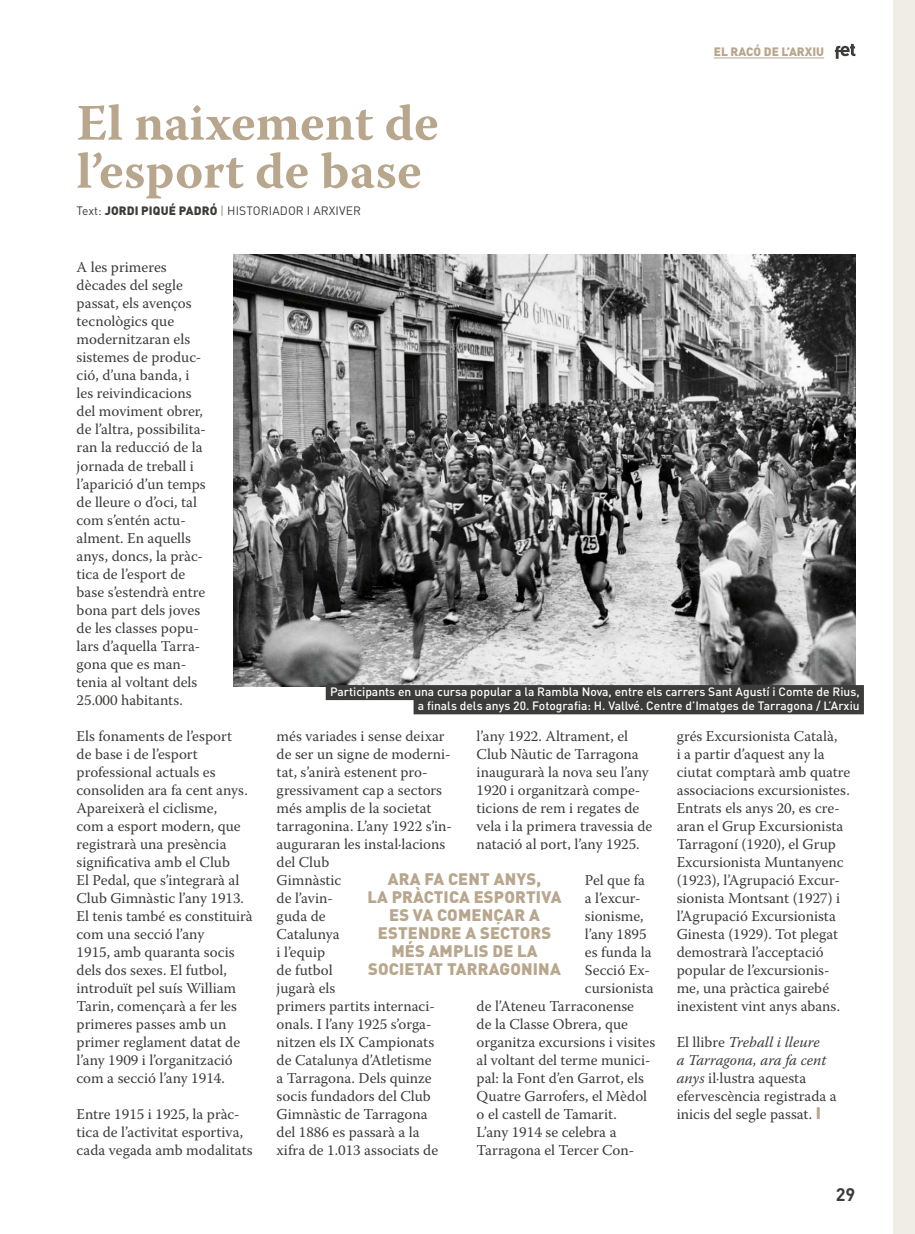
<style>
.page{position:relative;width:915px;height:1234px;background:#fff}
.page>*{position:absolute;margin:0;border:0;box-sizing:border-box;transform-origin:0 0}
.t1{font:700 51px/48px "Warnock Pro";color:#b8a68d}
.t2{font:700 18px "DIN Pro";color:#3c3c3b}
.t3{font:900 16.5px/18px "DIN Pro";letter-spacing:.01em;color:#b8a68d;text-align:center}
.t4{font:15px/18px "Warnock Pro";color:#3c3c3b}
.t5{font:500 12px/14.2px "DIN Pro";color:#fff;text-align:right}
.t6{font:12px "DIN Pro";letter-spacing:.01em;color:#3c3c3b}
.t7{font:900 12px "DIN Pro";color:#b8a68d}
.s1{font-weight:900}
.s2{font-weight:500;color:#b8a68d}
.s3{font-style:italic}
.s4{font-family:"DIN Pro";font-weight:900;font-size:16.5px;color:#b8a68d}
</style>
<div class="page">
<svg style="left:834px;top:44px;width:21px;height:15px"></svg>
<img style="left:233px;top:254px;width:622px;height:432px">
<div style="left:325px;top:685px;width:538px;height:15px;background:#3c3c3b"></div>
<div style="left:413px;top:699px;width:450px;height:15px;background:#3c3c3b"></div>
<hr style="left:713px;top:58px;width:110px;height:1px;background:#b8a68d">
<div style="left:893px;top:0;width:21px;height:1233px;background:#f0ece6"></div>
<h1 class="t1" style="left:77px;top:98px;width:363px">El naixement de l’esport de base</h1>
<p class="t6" style="left:77px;top:202px;width:286px">Text: <span class="s1">JORDI PIQUÉ PADRÓ</span> <span class="s2">|</span> HISTORIADOR I ARXIVER</p>
<p class="t7" style="left:713px;top:44px;width:112px">EL RACÓ DE L’ARXIU</p>
<p class="t4" style="left:77px;top:258px;width:131px">A les primeres dècades del segle passat, els avenços tecnològics que modernitzaran els sistemes de produc&shy;ció, d’una banda, i les reivindicacions del moviment obrer, de l’altra, possibilita&shy;ran la reducció de la jornada de treball i l’aparició d’un temps de lleure o d’oci, tal com s’entén actu&shy;alment. En aquells anys, doncs, la pràc&shy;tica de l’esport de base s’estendrà entre bona part dels joves de les classes popu&shy;lars d’aquella Tarra&shy;gona que es man&shy;tenia al voltant dels<br>25.000 habitants.</p>
<p class="t4" style="left:77px;top:726px;width:177px">Els fonaments de l’esport<br>de base i de l’esport professional actuals es consoliden ara fa cent anys.<br>Apareixerà el ciclisme,<br>com a esport modern, que registrarà una presència significativa amb el Club<br>El Pedal, que s’integrarà al<br>Club Gimnàstic l’any 1913.<br>El tenis també es constituirà com una secció l’any<br>1915, amb quaranta socis dels dos sexes. El futbol, introduït pel suís William<br>Tarin, començarà a fer les primeres passes amb un primer reglament datat de l’any 1909 i l’organització com a secció l’any 1914.</p>
<p class="t4" style="left:77px;top:1104px;width:177px">Entre 1915 i 1925, la pràc&shy;tica de l’activitat esportiva, cada vegada amb modalitats</p>
<p class="t5" style="left:330px;top:683px;width:531px">Participants en una cursa popular a la Rambla Nova, entre els carrers Sant Agustí i Comte de Rius, a finals dels anys 20. Fotografia: H. Vallvé. Centre d’Imatges de Tarragona / L’Arxiu</p>
<p class="t4" style="left:276px;top:726px;width:177px">més variades i sense deixar de ser un signe de moderni&shy;tat, s’anirà estenent pro&shy;gressivament cap a sectors més amplis de la societat tarragonina. L’any 1922 s’in&shy;auguraran les instal·lacions del Club<br>Gimnàstic<br>de l’avin-<br>guda de<br>Catalunya<br>i l’equip<br>de futbol<br>jugarà els<br>primers partits internaci&shy;onals. I l’any 1925 s’orga&shy;nitzen els IX Campionats de Catalunya d’Atletisme<br>a Tarragona. Dels quinze socis fundadors del Club<br>Gimnàstic de Tarragona<br>del 1886 es passarà a la xifra de 1.013 associats de</p>
<p class="t4" style="left:476px;top:726px;width:177px">l’any 1922. Altrament, el<br>Club Nàutic de Tarragona inaugurarà la nova seu l’any<br>1920 i organitzarà compe&shy;ticions de rem i regates de vela i la primera travessia de natació al port, l’any 1925.</p>
<p class="t3" style="left:367px;top:869px;width:196px">ARA FA CENT ANYS,<br>LA PRÀCTICA ESPORTIVA<br>ES VA COMENÇAR A<br>ESTENDRE A SECTORS<br>MÉS AMPLIS DE LA<br>SOCIETAT TARRAGONINA</p>
<p class="t4" style="left:584px;top:870px;width:62px">Pel que fa</p>
<p class="t4" style="left:584px;top:888px;width:57px">a l’excur-</p>
<p class="t4" style="left:584px;top:906px;width:60px">sionisme,</p>
<p class="t4" style="left:584px;top:924px;width:63px">l’any 1895</p>
<p class="t4" style="left:584px;top:942px;width:68px">es funda la</p>
<p class="t4" style="left:584px;top:960px;width:67px">Secció Ex-</p>
<p class="t4" style="left:584px;top:978px;width:70px">cursionista</p>
<p class="t4" style="left:476px;top:996px;width:159px">de l’Ateneu Tarraconense</p>
<p class="t4" style="left:476px;top:1014px;width:153px">de la Classe Obrera, que</p>
<p class="t4" style="left:476px;top:1032px;width:180px">organitza excursions i visites</p>
<p class="t4" style="left:476px;top:1050px;width:175px">al voltant del terme munici-</p>
<p class="t4" style="left:476px;top:1068px;width:169px">pal: la Font d’en Garrot, els</p>
<p class="t4" style="left:476px;top:1086px;width:172px">Quatre Garrofers, el Mèdol</p>
<p class="t4" style="left:476px;top:1104px;width:142px">o el castell de Tamarit.</p>
<p class="t4" style="left:476px;top:1122px;width:141px">L’any 1914 se celebra a</p>
<p class="t4" style="left:476px;top:1140px;width:159px">Tarragona el Tercer Con-</p>
<p class="t4" style="left:676px;top:726px;width:175px">grés Excursionista Català,<br>i a partir d’aquest any la ciutat comptarà amb quatre associacions excursionistes.<br>Entrats els anys 20, es cre&shy;aran el Grup Excursionista<br>Tarragoní (1920), el Grup<br>Excursionista Muntanyenc (1923), l’Agrupació Excur&shy;sionista Montsant (1927) i l’Agrupació Excursionista<br>Ginesta (1929). Tot plegat demostrarà l’acceptació popular de l’excursionis&shy;me, una pràctica gairebé inexistent vint anys abans.</p>
<p class="t4" style="left:676px;top:1032px;width:161px">El llibre <span class="s3">Treball i lleure<br>a Tarragona, ara fa cent anys</span> il·lustra aquesta efervescència registrada a inicis del segle passat. <span class="s4">I</span></p>
<p class="t2" style="left:835px;top:1181px;width:21px">29</p>
</div>
